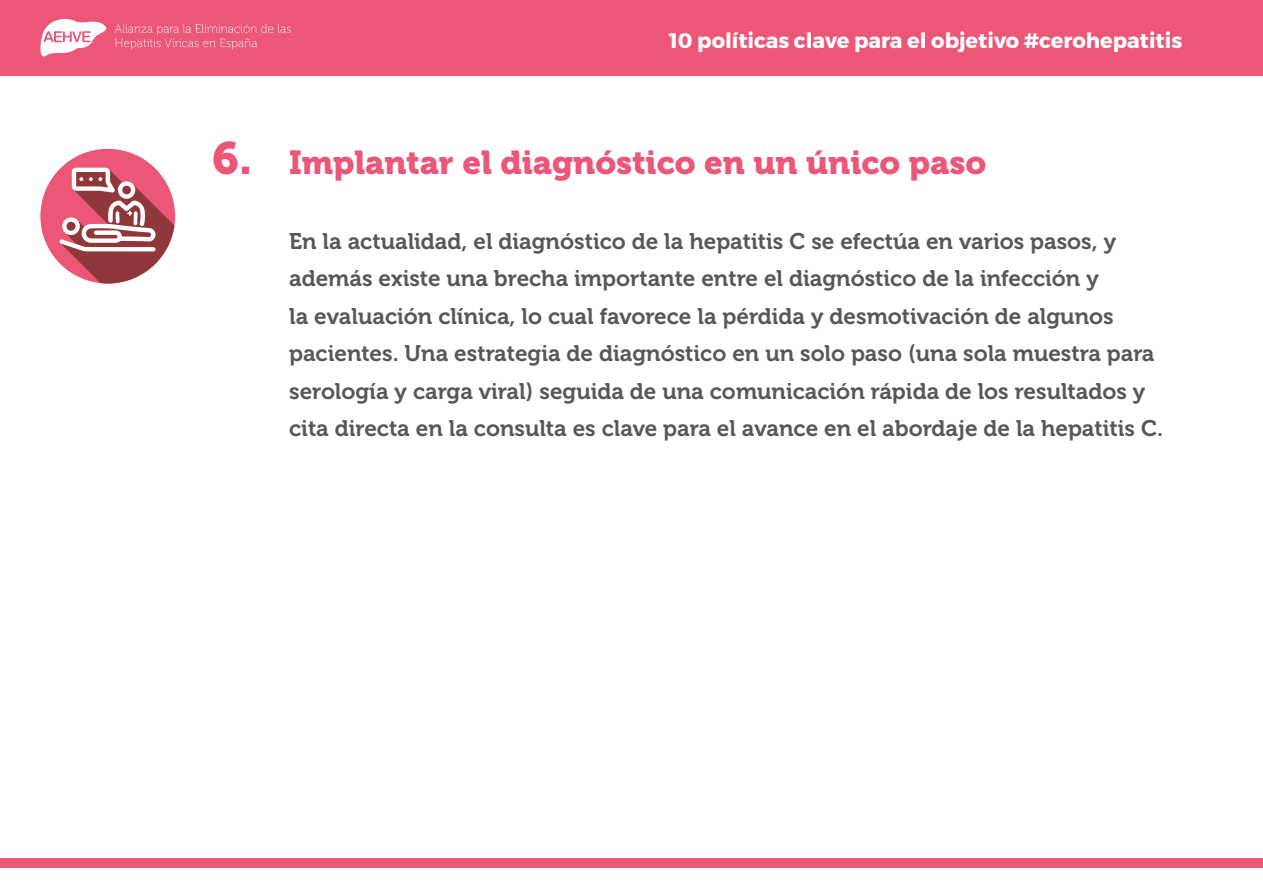
<style>
.page{position:relative;width:1263px;height:893px;background:#fff}
.page>*{position:absolute;margin:0;border:0;box-sizing:border-box;transform-origin:0 0}
.t1{font:33px "Museo 900";color:#ec5677}
.t2{font:22.5px/37.5px "Museo 700";color:#575756}
.t3{font:700 21px "Montserrat";color:#fff}
.s1{font-size:45px}
</style>
<div class="page">
<div style="left:0;top:0;width:1263px;height:75px;background:#ec5677"></div>
<div style="left:0;top:858px;width:1263px;height:10px;background:#ec5677"></div>
<svg style="left:40px;top:19px;width:66px;height:38px"></svg>
<svg style="left:115px;top:24px;width:176px;height:26px"></svg>
<div style="left:40px;top:149px;width:135px;height:135px;background:#ec5677;border-radius:50%"></div>
<svg style="left:59px;top:168px;width:116px;height:116px"></svg>
<p class="t3" style="left:669px;top:24px;width:514px">10 políticas clave para el objetivo #cerohepatitis</p>
<p class="t1" style="left:213px;top:143px;width:775px"><span class="s1">6.</span> Implantar el diagnóstico en un único paso</p>
<p class="t2" style="left:289px;top:222px;width:875px">En la actualidad, el diagnóstico de la hepatitis C se efectúa en varios pasos, y además existe una brecha importante entre el diagnóstico de la infección y<br>la evaluación clínica, lo cual favorece la pérdida y desmotivación de algunos pacientes. Una estrategia de diagnóstico en un solo paso (una sola muestra para serología y carga viral) seguida de una comunicación rápida de los resultados y cita directa en la consulta es clave para el avance en el abordaje de la hepatitis C.</p>
</div>
